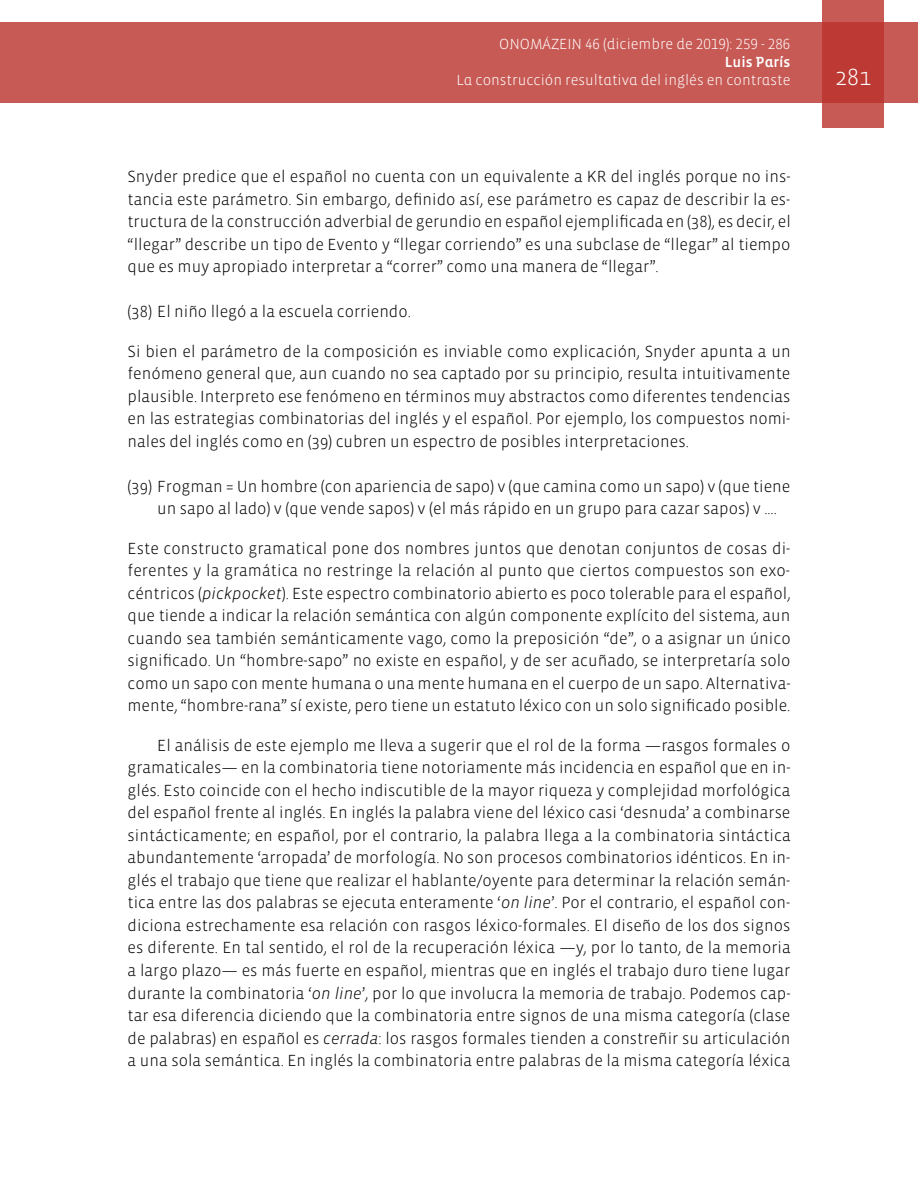
<style>
.page{position:relative;width:918px;height:1188px;background:#fff}
.page>*{position:absolute;margin:0;border:0;box-sizing:border-box;transform-origin:0 0}
.t1{font:300 24px "Vista Sans";color:#fff}
.t2{font:300 16.5px/22.5px "Vista Sans";color:#000;text-align:justify}
.t3{font:300 15px "Vista Sans Alt";color:#fff}
.t4{font:15px "Vista Sans Alt Med";color:#fff}
.s1{font-style:italic}
</style>
<div class="page">
<div style="left:0;top:23px;width:918px;height:80px;background:#c85a55"></div>
<svg style="left:822px;top:0;width:62px;height:128px;background:#c1453f"></svg>
<p class="t3" style="left:499px;top:37px;width:293px">ONOMÁZEIN 46 (diciembre de 2019): 259 - 286</p>
<p class="t4" style="left:725px;top:55px;width:67px">Luis París</p>
<p class="t3" style="left:456px;top:73px;width:335px">La construcción resultativa del inglés en contraste</p>
<h1 class="t1" style="left:835px;top:65px;width:37px">281</h1>
<p class="t2" style="left:128px;top:166px;width:665px">Snyder predice que el español no cuenta con un equivalente a KR del inglés porque no ins&shy;tancia este parámetro. Sin embargo, definido así, ese parámetro es capaz de describir la es&shy;tructura de la construcción adverbial de gerundio en español ejemplificada en (38), es decir, el “llegar” describe un tipo de Evento y “llegar corriendo” es una subclase de “llegar” al tiempo que es muy apropiado interpretar a “correr” como una manera de “llegar”.</p>
<p class="t2" style="left:128px;top:301px;width:285px">(38) El niño llegó a la escuela corriendo.</p>
<p class="t2" style="left:128px;top:340px;width:665px">Si bien el parámetro de la composición es inviable como explicación, Snyder apunta a un fenómeno general que, aun cuando no sea captado por su principio, resulta intuitivamente plausible. Interpreto ese fenómeno en términos muy abstractos como diferentes tendencias en las estrategias combinatorias del inglés y el español. Por ejemplo, los compuestos nomi&shy;nales del inglés como en (39) cubren un espectro de posibles interpretaciones.</p>
<p class="t2" style="left:157px;top:475px;width:635px;text-indent:-30px">(39) Frogman = Un hombre (con apariencia de sapo) v (que camina como un sapo) v (que tiene un sapo al lado) v (que vende sapos) v (el más rápido en un grupo para cazar sapos) v ....</p>
<p class="t2" style="left:128px;top:537px;width:665px">Este constructo gramatical pone dos nombres juntos que denotan conjuntos de cosas di&shy;ferentes y la gramática no restringe la relación al punto que ciertos compuestos son exo&shy;céntricos (<span class="s1">pickpocket</span>). Este espectro combinatorio abierto es poco tolerable para el español, que tiende a indicar la relación semántica con algún componente explícito del sistema, aun cuando sea también semánticamente vago, como la preposición “de”, o a asignar un único significado. Un “hombre-sapo” no existe en español, y de ser acuñado, se interpretaría solo como un sapo con mente humana o una mente humana en el cuerpo de un sapo. Alternativa&shy;mente, “hombre-rana” sí existe, pero tiene un estatuto léxico con un solo significado posible.</p>
<p class="t2" style="left:128px;top:734px;width:665px;text-indent:30px">El análisis de este ejemplo me lleva a sugerir que el rol de la forma —rasgos formales o gramaticales— en la combinatoria tiene notoriamente más incidencia en español que en in&shy;glés. Esto coincide con el hecho indiscutible de la mayor riqueza y complejidad morfológica del español frente al inglés. En inglés la palabra viene del léxico casi ‘desnuda’ a combinarse sintácticamente; en español, por el contrario, la palabra llega a la combinatoria sintáctica abundantemente ‘arropada’ de morfología. No son procesos combinatorios idénticos. En in&shy;glés el trabajo que tiene que realizar el hablante/oyente para determinar la relación semán&shy;tica entre las dos palabras se ejecuta enteramente ‘<span class="s1">on line</span>’. Por el contrario, el español con&shy;diciona estrechamente esa relación con rasgos léxico-formales. El diseño de los dos signos es diferente. En tal sentido, el rol de la recuperación léxica —y, por lo tanto, de la memoria a largo plazo— es más fuerte en español, mientras que en inglés el trabajo duro tiene lugar durante la combinatoria ‘<span class="s1">on line</span>’, por lo que involucra la memoria de trabajo. Podemos cap&shy;tar esa diferencia diciendo que la combinatoria entre signos de una misma categoría (clase de palabras) en español es <span class="s1">cerrada</span>: los rasgos formales tienden a constreñir su articulación a una sola semántica. En inglés la combinatoria entre palabras de la misma categoría léxica</p>
</div>
